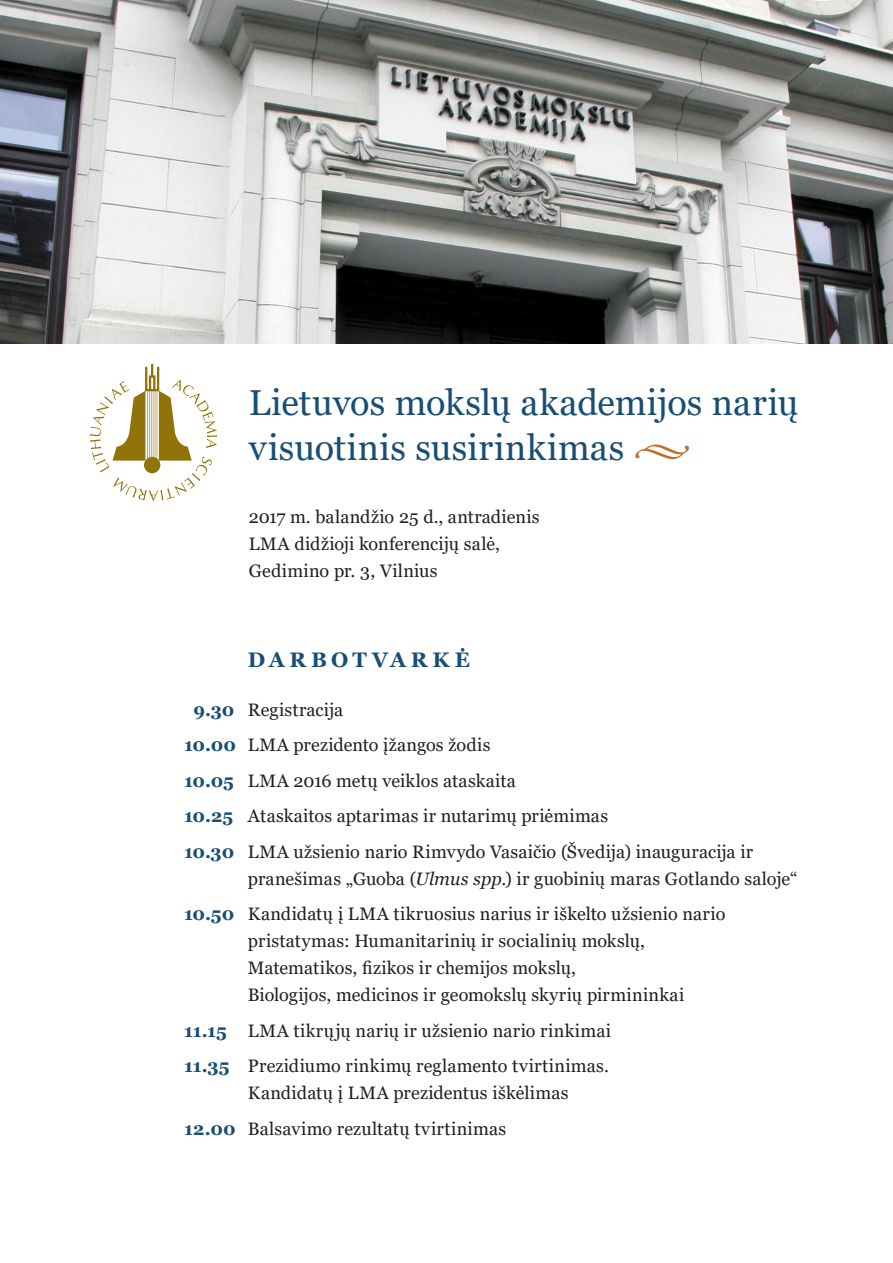
<style>
.page{position:relative;width:893px;height:1263px;background:#fff}
.page>*{position:absolute;margin:0;border:0;box-sizing:border-box;transform-origin:0 0}
.t1{font:36px/45px "Georgia";letter-spacing:.005em;color:#194e74}
.t2{font:700 21px "Georgia";letter-spacing:.23em;color:#194e74}
.t3{font:18px/35.5px "Georgia";letter-spacing:.01em;color:#231f20}
.s1{font-family:"Minion Pro";color:#c36e26}
.s2{font-weight:700;color:#194e74}
.s3{font-style:italic}
</style>
<div class="page">
<img style="left:0;top:0;width:893px;height:343px">
<svg style="left:90px;top:364px;width:127px;height:137px"></svg>
<h1 class="t1" style="left:249px;top:380px;width:551px">Lietuvos mokslų akademijos narių visuotinis susirinkimas <span class="s1">•</span></h1>
<p class="t3" style="left:249px;top:503px;width:292px;line-height:27px">2017 m. balandžio 25 d., antradienis<br>LMA didžioji konferencijų salė,<br>Gedimino pr. 3, Vilnius</p>
<p class="t2" style="left:248px;top:646px;width:223px">DARBOTVARKĖ</p>
<p class="t3" style="left:184px;top:692px;width:571px;text-indent:9px"><span class="s2">9.30</span> Registracija<br><span class="s2">10.00</span> LMA prezidento įžangos žodis<br><span class="s2">10.05</span> LMA 2016 metų veiklos ataskaita<br><span class="s2">10.25</span> Ataskaitos aptarimas ir nutarimų priėmimas<br><span class="s2">10.30</span> LMA užsienio nario Rimvydo Vasaičio (Švedija) inauguracija ir</p>
<p class="t3" style="left:184px;top:861px;width:615px;text-indent:64px">pranešimas „Guoba (<span class="s3">Ulmus spp</span>.) ir guobinių maras Gotlando saloje“<br><span class="s2">10.50</span> Kandidatų į LMA tikruosius narius ir iškelto užsienio nario</p>
<p class="t3" style="left:248px;top:928px;width:438px;line-height:27px">pristatymas: Humanitarinių ir socialinių mokslų,<br>Matematikos, fizikos ir chemijos mokslų,<br>Biologijos, medicinos ir geomokslų skyrių pirmininkai</p>
<p class="t3" style="left:184px;top:1013px;width:429px"><span class="s2">11.15</span> LMA tikrųjų narių ir užsienio nario rinkimai<br><span class="s2">11.35</span> Prezidiumo rinkimų reglamento tvirtinimas.</p>
<p class="t3" style="left:184px;top:1076px;width:386px;text-indent:64px">Kandidatų į LMA prezidentus iškėlimas<br><span class="s2">12.00</span> Balsavimo rezultatų tvirtinimas</p>
</div>
